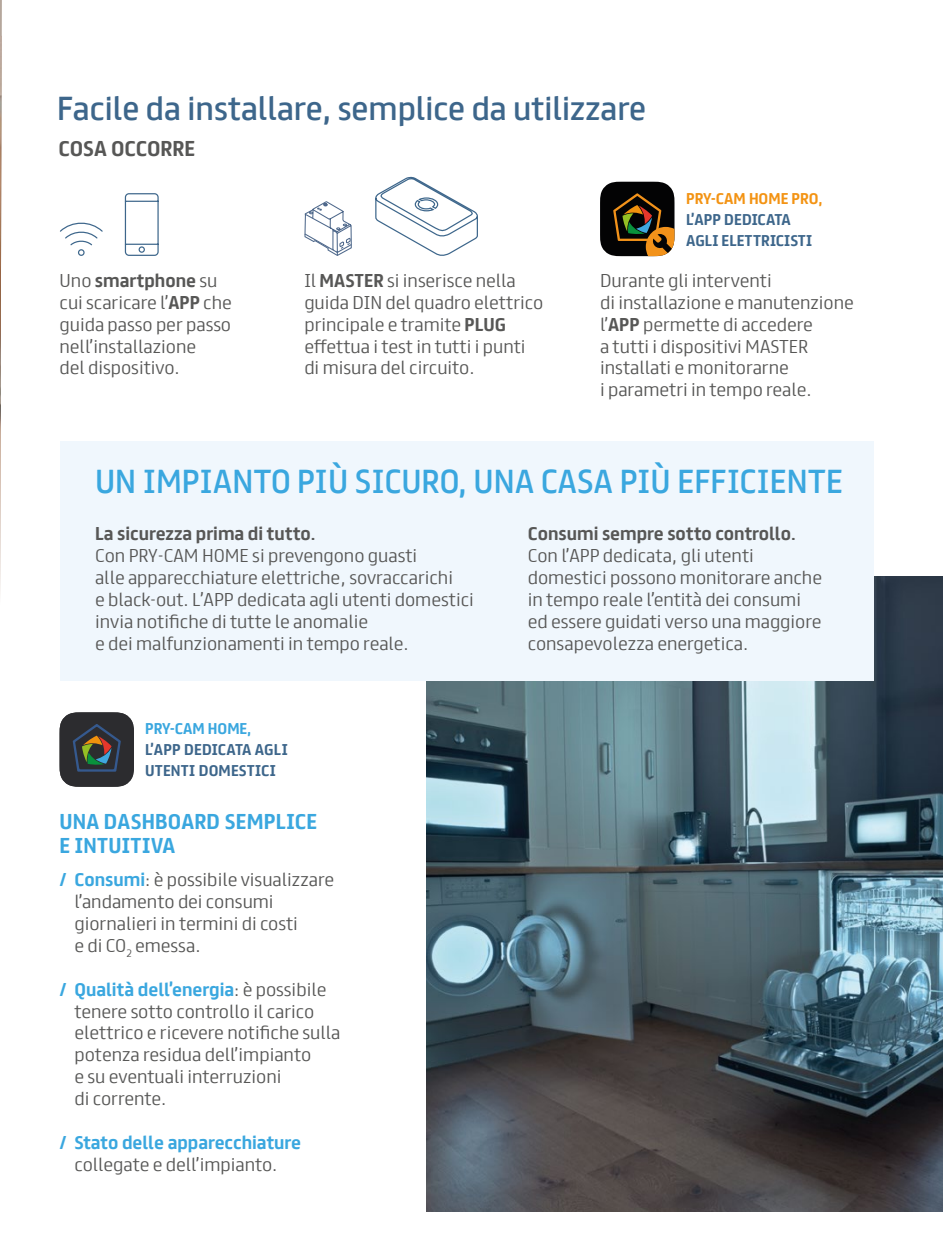
<style>
.page{position:relative;width:943px;height:1241px;background:#fff}
.page>*{position:absolute;margin:0;border:0;box-sizing:border-box;transform-origin:0 0}
.t1{font:29.75px "FS Truman";color:#3aa7df}
.t2{font:29.75px "FS Truman";color:#3d668b}
.t3{font:700 19.25px/24.5px "FS Truman";letter-spacing:.01em;color:#3aa7df}
.t4{font:700 19.25px "FS Truman";color:#575756}
.t5{font:300 16.62px/21.9px "FS Truman";color:#575756}
.t6{font:700 16.62px "FS Truman";color:#575756}
.t7{font:700 16.62px "FS Truman";color:#3aa7df}
.t8{font:700 14px/21px "FS Truman";color:#3d668b}
.t9{font:700 14px "FS Truman";color:#f39313}
.t10{font:700 14px "FS Truman";color:#3aa7df}
.s1{font-weight:700}
.s2{font-weight:700;color:#3aa7df}
</style>
<div class="page">
<svg style="left:0;top:0;width:2px;height:36px"></svg>
<img style="left:0;top:36px;width:2px;height:556px">
<svg style="left:375px;top:176px;width:103px;height:80px"></svg>
<svg style="left:60px;top:222px;width:43px;height:24px"></svg>
<div style="left:78px;top:249px;width:7px;height:7px;border:1px solid #3d668b;border-radius:50%"></div>
<svg style="left:124px;top:193px;width:35px;height:63px"></svg>
<img style="left:426px;top:576px;width:517px;height:634px">
<div style="left:60px;top:441px;width:813px;height:239px;background:#f0f7fd"></div>
<svg style="left:600px;top:182px;width:74px;height:74px;background:#3a2c16"></svg>
<svg style="left:60px;top:712px;width:74px;height:74px;background:#3b3e3f"></svg>
<svg style="left:304px;top:201px;width:48px;height:55px"></svg>
<h1 class="t2" style="left:57px;top:82px;width:590px">Facile da installare, semplice da utilizzare</h1>
<p class="t4" style="left:58px;top:131px;width:138px">COSA OCCORRE</p>
<p class="t5" style="left:60px;top:268px;width:174px">Uno <span class="s1">smartphone</span> su cui scaricare l’<span class="s1">APP</span> che guida passo per passo nell’installazione<br>del dispositivo.</p>
<p class="t5" style="left:304px;top:268px;width:240px">Il <span class="s1">MASTER</span> si inserisce nella guida DIN del quadro elettrico principale e tramite <span class="s1">PLUG </span>effettua i test in tutti i punti di misura del circuito.</p>
<p class="t9" style="left:686px;top:186px;width:137px">PRY-CAM HOME PRO,</p>
<p class="t8" style="left:686px;top:207px;width:128px">L’APP DEDICATA<br>AGLI ELETTRICISTI</p>
<p class="t5" style="left:600px;top:268px;width:255px">Durante gli interventi<br>di installazione e manutenzione l’<span class="s1">APP</span> permette di accedere<br>a tutti i dispositivi MASTER installati e monitorarne<br>i parametri in tempo reale.</p>
<h1 class="t1" style="left:95px;top:455px;width:749px">UN IMPIANTO PIÙ SICURO, UNA CASA PIÙ EFFICIENTE</h1>
<p class="t6" style="left:95px;top:519px;width:222px">La sicurezza prima di tutto.</p>
<p class="t5" style="left:95px;top:543px;width:380px">Con PRY-CAM HOME si prevengono guasti<br>alle apparecchiature elettriche, sovraccarichi<br>e black-out. L’APP dedicata agli utenti domestici invia notifiche di tutte le anomalie<br>e dei malfunzionamenti in tempo reale.</p>
<p class="t6" style="left:527px;top:519px;width:269px">Consumi sempre sotto controllo.</p>
<p class="t5" style="left:527px;top:543px;width:296px">Con l’APP dedicata, gli utenti domestici possono monitorare anche in tempo reale l’entità dei consumi ed essere guidati verso una maggiore consapevolezza energetica.</p>
<p class="t10" style="left:145px;top:716px;width:107px">PRY-CAM HOME,</p>
<p class="t8" style="left:145px;top:737px;width:144px">L’APP DEDICATA AGLI<br>UTENTI DOMESTICI</p>
<p class="t3" style="left:60px;top:807px;width:259px">UNA DASHBOARD SEMPLICE<br>E INTUITIVA</p>
<p class="t5" style="left:74px;top:867px;width:261px;text-indent:-15px"><span class="s2">/ Consumi</span>: è possibile visualizzare l’andamento dei consumi giornalieri in termini di costi<br>e di CO<sub>2</sub> emessa.</p>
<p class="t5" style="left:74px;top:976px;width:267px;text-indent:-15px"><span class="s2">/ Qualità dell’energia</span>: è possibile tenere sotto controllo il carico elettrico e ricevere notifiche sulla potenza residua dell’impianto<br>e su eventuali interruzioni<br>di corrente.</p>
<p class="t7" style="left:60px;top:1127px;width:243px">/ Stato delle apparecchiature</p>
<p class="t5" style="left:74px;top:1151px;width:204px">collegate e dell’impianto.</p>
</div>
